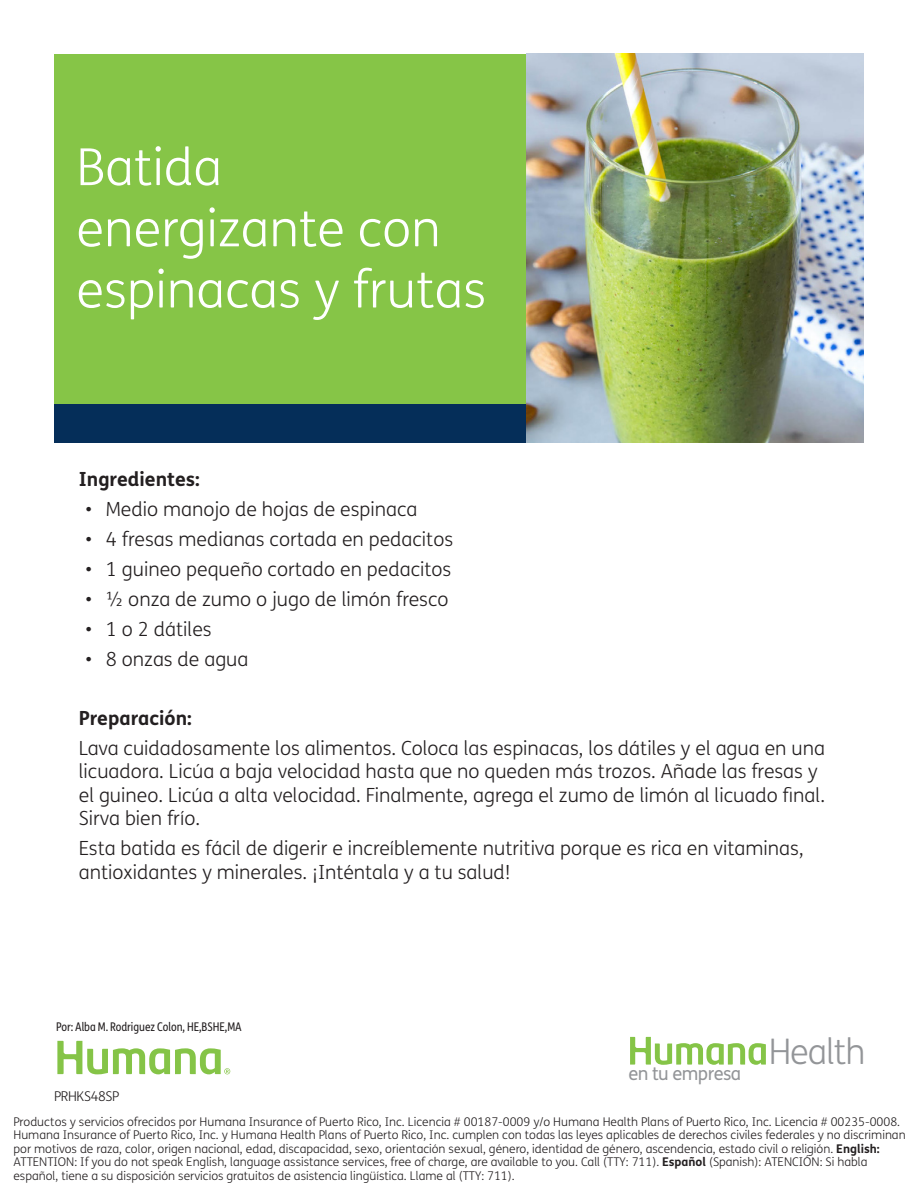
<style>
.page{position:relative;width:918px;height:1188px;background:#fff}
.page>*{position:absolute;margin:0;border:0;box-sizing:border-box;transform-origin:0 0}
.t1{font:300 51px/61.2px "FS Humana";color:#fff}
.t2{font:300 35.25px "FS Humana";letter-spacing:-.03em;color:#939598}
.t3{font:300 19.5px/23.4px "FS Humana";color:#231f20}
.t4{font:700 19.5px "FS Humana";color:#231f20}
.t5{font:18.75px "FS Humana";letter-spacing:-.03em;color:#939598}
.t6{font:300 13.5px "FS Humana";letter-spacing:-.02em;color:#231f20}
.t7{font:300 12px/13.5px "FS Humana";color:#231f20}
.t8{font:12px "FS Humana Condensed";color:#231f20;scale:.95 1}
.s1{font-weight:700}
</style>
<div class="page">
<div style="left:54px;top:54px;width:472px;height:352px;background:#86c547"></div>
<div style="left:54px;top:404px;width:472px;height:39px;background:#052e59"></div>
<svg style="left:57px;top:1041px;width:173px;height:33px"></svg>
<svg style="left:630px;top:1037px;width:136px;height:28px"></svg>
<img style="left:526px;top:54px;width:338px;height:389px">
<h1 class="t1" style="left:76px;top:135px;width:411px">Batida energizante con espinacas y frutas</h1>
<h3 class="t4" style="left:79px;top:464px;width:123px">Ingredientes:</h3>
<h3 class="t3" style="left:86px;top:497px;width:333px">• Medio manojo de hojas de espinaca</h3>
<h3 class="t3" style="left:86px;top:527px;width:369px">• 4 fresas medianas cortada en pedacitos</h3>
<h3 class="t3" style="left:86px;top:557px;width:367px">• 1 guineo pequeño cortado en pedacitos</h3>
<h3 class="t3" style="left:86px;top:587px;width:364px">• ½ onza de zumo o jugo de limón fresco</h3>
<h3 class="t3" style="left:86px;top:617px;width:128px">• 1 o 2 dátiles</h3>
<h3 class="t3" style="left:86px;top:647px;width:164px">• 8 onzas de agua</h3>
<h3 class="t4" style="left:79px;top:703px;width:114px">Preparación:</h3>
<p class="t3" style="left:79px;top:736px;width:748px">Lava cuidadosamente los alimentos. Coloca las espinacas, los dátiles y el agua en una licuadora. Licúa a baja velocidad hasta que no queden más trozos. Añade las fresas y el guineo. Licúa a alta velocidad. Finalmente, agrega el zumo de limón al licuado final.<br>Sirva bien frío.</p>
<h3 class="t3" style="left:79px;top:836px;width:726px">Esta batida es fácil de digerir e increíblemente nutritiva porque es rica en vitaminas, antioxidantes y minerales. ¡Inténtala y a tu salud!</h3>
<p class="t8" style="left:56px;top:1018px;width:197px">Por: Alba M. Rodriguez Colon, HE,BSHE,MA</p>
<p class="t6" style="left:54px;top:1087px;width:67px">PRHKS48SP</p>
<h3 class="t5" style="left:628px;top:1060px;width:114px">en tu empresa</h3>
<h2 class="t2" style="left:769px;top:1028px;width:98px">Health</h2>
<p class="t7" style="left:14px;top:1115px;width:894px">Productos y servicios ofrecidos por Humana Insurance of Puerto Rico, Inc. Licencia # 00187-0009 y/o Humana Health Plans of Puerto Rico, Inc. Licencia # 00235-0008.<br>Humana Insurance of Puerto Rico, Inc. y Humana Health Plans of Puerto Rico, Inc. cumplen con todas las leyes aplicables de derechos civiles federales y no discriminan por motivos de raza, color, origen nacional, edad, discapacidad, sexo, orientación sexual, género, identidad de género, ascendencia, estado civil o religión. <span class="s1">English:<br></span>ATTENTION: If you do not speak English, language assistance services, free of charge, are available to you. Call (TTY: 711). <span class="s1">Español</span> (Spanish): ATENCIÓN: Si habla español, tiene a su disposición servicios gratuitos de asistencia lingüística. Llame al (TTY: 711).</p>
</div>
